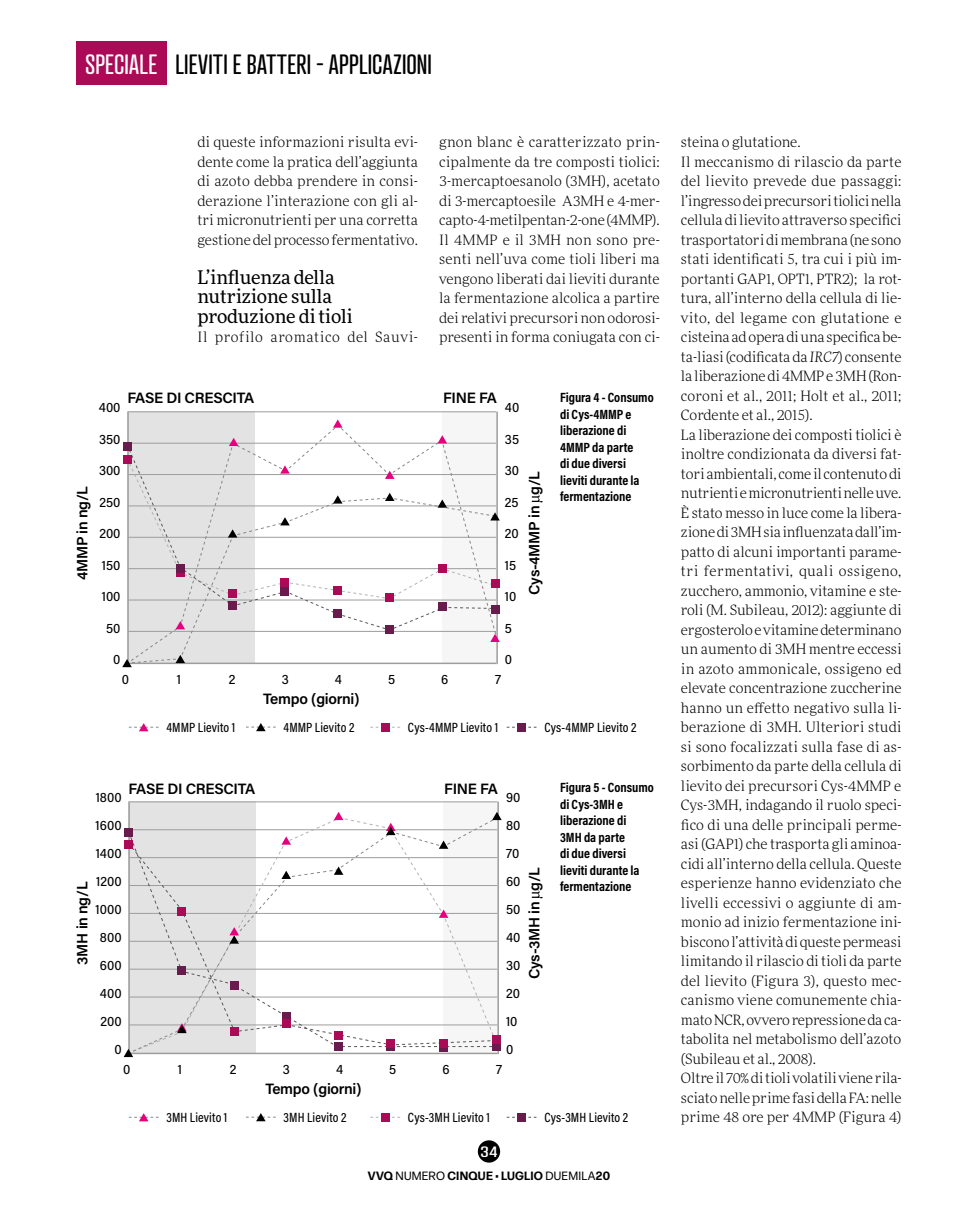
<style>
.page{position:relative;width:978px;height:1212px;background:#fff}
.page>*{position:absolute;margin:0;border:0;box-sizing:border-box;transform-origin:0 0}
.t1{font:27px "Atrament";letter-spacing:.01em;color:#000}
.VQ20_Titoletto_infra{font:18.75px/19.5px "More Pro";letter-spacing:-.005em;color:#000}
.t2{font:600 15px "Acumin Pro";letter-spacing:-.02em;color:#000}
.t3{font:600 15px "Address Sans Pro";color:#fff}
.VQ20_Testo{font:300 14.25px/19.5px "More Pro";color:#000;text-align:justify}
.VQ20_Testo-2{font:300 14.25px "More Pro";letter-spacing:.05em;color:#000}
.VQ20_dida_Figura{font:700 13.5px/16.5px "Acumin Pro Cond";color:#000}
.t4{font:500 13.5px "Acumin Pro Semi Cond";color:#000}
.t5{font:500 13.5px "Acumin Pro Cond";letter-spacing:.01em;color:#000}
.t6{font:700 12px "Forma DJR Micro";letter-spacing:.015em;color:#000}
.s1{color:#fff}
.s2{font-style:italic}
.s3{font-weight:400}
</style>
<div class="page">
<div style="left:478px;top:1140px;width:22px;height:22px;background:#000;border-radius:50%"></div>
<div style="left:77px;top:41px;width:90px;height:44px;background:#ab0a57"></div>
<div style="left:443px;top:802px;width:56px;height:252px;background:#f6f6f6"></div>
<div style="left:128px;top:802px;width:128px;height:252px;background:#e3e3e3"></div>
<hr style="left:129px;top:802px;width:368px;height:1px;background:#9d9d9c">
<hr style="left:128px;top:802px;width:2px;height:252px;background:#9d9d9c">
<svg style="left:532px;top:890px;width:11px;height:8px"></svg>
<hr style="left:497px;top:802px;width:2px;height:252px;background:#9d9d9c">
<svg style="left:129px;top:1113px;width:30px;height:8px"></svg>
<svg style="left:246px;top:1113px;width:30px;height:8px"></svg>
<svg style="left:370px;top:1117px;width:30px;height:1px"></svg>
<div style="left:381px;top:1113px;width:8px;height:8px;background:#ab0a57"></div>
<svg style="left:507px;top:1117px;width:29px;height:1px"></svg>
<div style="left:517px;top:1113px;width:9px;height:8px;background:#691b4d"></div>
<svg style="left:124px;top:812px;width:378px;height:245px"></svg>
<div style="left:442px;top:412px;width:56px;height:252px;background:#f6f6f6"></div>
<div style="left:127px;top:412px;width:127px;height:252px;background:#e3e3e3"></div>
<hr style="left:128px;top:412px;width:368px;height:1px;background:#9d9d9c">
<hr style="left:127px;top:412px;width:2px;height:252px;background:#9d9d9c">
<svg style="left:532px;top:494px;width:11px;height:8px"></svg>
<hr style="left:496px;top:412px;width:2px;height:252px;background:#9d9d9c">
<svg style="left:122px;top:419px;width:378px;height:248px"></svg>
<svg style="left:129px;top:723px;width:30px;height:8px"></svg>
<svg style="left:246px;top:723px;width:30px;height:8px"></svg>
<svg style="left:370px;top:727px;width:30px;height:1px"></svg>
<div style="left:381px;top:723px;width:8px;height:8px;background:#ab0a57"></div>
<svg style="left:507px;top:727px;width:29px;height:1px"></svg>
<div style="left:517px;top:723px;width:9px;height:8px;background:#691b4d"></div>
<h1 class="t1" style="left:85px;top:48px;width:264px"><span class="s1">SPECIALE</span> LIEVITI E BATTERI - APPLICA</h1>
<h1 class="t1" style="left:393px;top:48px;width:38px">ZIONI</h1>
<p class="VQ20_Testo" style="left:197px;top:132px;width:222px">di queste informazioni risulta evi&shy;dente come la pratica dell’aggiunta di azoto debba prendere in consi&shy;derazione l’interazione con gli al&shy;tri micronutrienti per una corretta gestione del processo fermentativo.</p>
<p class="VQ20_Titoletto_infra" style="left:197px;top:266px;width:157px">L’influenza della nutrizione sulla produzione di tioli</p>
<p class="VQ20_Testo-2" style="left:197px;top:328px;width:222px">Il profilo aromatico del Sauvi-</p>
<p class="VQ20_Testo" style="left:439px;top:132px;width:222px">gnon blanc è caratterizzato prin&shy;cipalmente da tre composti tiolici:<br>3-mercaptoesanolo (3MH), acetato di 3-mercaptoesile A3MH e 4-mer&shy;capto-4-metilpentan-2-one (4MMP).<br>Il 4MMP e il 3MH non sono pre&shy;senti nell’uva come tioli liberi ma vengono liberati dai lieviti durante la fermentazione alcolica a partire dei relativi precursori non odorosi&shy;presenti in forma coniugata con ci-</p>
<p class="VQ20_Testo" style="left:681px;top:132px;width:121px">steina o glutatione.</p>
<p class="VQ20_Testo" style="left:681px;top:151px;width:222px">Il meccanismo di rilascio da parte del lievito prevede due passaggi: l’ingresso dei precursori tiolici nella cellula di lievito attraverso specifici trasportatori di membrana (ne sono stati identificati 5, tra cui i più im&shy;portanti GAP1, OPT1, PTR2); la rot&shy;tura, all’interno della cellula di lie&shy;vito, del legame con glutatione e cisteina ad opera di una specifica be&shy;ta-liasi (codificata da <span class="s2">IRC7</span>) consente la liberazione di 4MMP e 3MH (Ron&shy;coroni et al., 2011; Holt et al., 2011; Cordente et al., 2015).</p>
<p class="VQ20_Testo" style="left:681px;top:424px;width:222px">La liberazione dei composti tiolici è inoltre condizionata da diversi fat&shy;tori ambientali, come il contenuto di nutrienti e micronutrienti nelle uve.<br>È stato messo in luce come la libera&shy;zione di 3MH sia influenzata dall’im&shy;patto di alcuni importanti parame&shy;tri fermentativi, quali ossigeno, zucchero, ammonio, vitamine e ste&shy;roli (M. Subileau, 2012): aggiunte di ergosterolo e vitamine determinano un aumento di 3MH mentre eccessi in azoto ammonicale, ossigeno ed elevate concentrazione zuccherine hanno un effetto negativo sulla li&shy;berazione di 3MH. Ulteriori studi si sono focalizzati sulla fase di as&shy;sorbimento da parte della cellula di lievito dei precursori Cys-4MMP e Cys-3MH, indagando il ruolo speci&shy;fico di una delle principali perme&shy;asi (GAP1) che trasporta gli aminoa&shy;cidi all’interno della cellula. Queste esperienze hanno evidenziato che livelli eccessivi o aggiunte di am&shy;monio ad inizio fermentazione ini&shy;biscono l’attività di queste permeasi limitando il rilascio di tioli da parte del lievito (Figura 3), questo mec&shy;canismo viene comunemente chia&shy;mato NCR, ovvero repressione da ca&shy;tabolita nel metabolismo dell’azoto (Subileau et al., 2008).</p>
<p class="VQ20_Testo" style="left:681px;top:1068px;width:222px">Oltre il 70% di tioli volatili viene rila&shy;sciato nelle prime fasi della FA: nelle prime 48 ore per 4MMP (Figura 4)</p>
<p class="VQ20_dida_Figura" style="left:560px;top:389px;width:95px">Figura 4 - Consumo di Cys-4MMP e liberazione di<br>4MMP da parte<br>di due diversi lieviti durante la fermentazione</p>
<p class="t2" style="left:127px;top:388px;width:128px">FASE DI CRESCITA</p>
<p class="t2" style="left:443px;top:388px;width:55px">FINE FA</p>
<p class="t4" style="left:99px;top:398px;width:23px">400</p>
<p class="t4" style="left:99px;top:429px;width:23px">350</p>
<p class="t4" style="left:99px;top:461px;width:23px">300</p>
<p class="t4" style="left:100px;top:492px;width:23px">250</p>
<p class="t4" style="left:99px;top:524px;width:23px">200</p>
<p class="t4" style="left:102px;top:555px;width:20px">150</p>
<p class="t4" style="left:102px;top:587px;width:20px">100</p>
<p class="t4" style="left:106px;top:618px;width:16px">50</p>
<p class="t4" style="left:113px;top:650px;width:9px">0</p>
<p class="t4" style="left:505px;top:398px;width:16px">40</p>
<p class="t4" style="left:505px;top:429px;width:16px">35</p>
<p class="t4" style="left:505px;top:461px;width:16px">30</p>
<p class="t4" style="left:505px;top:492px;width:15px">25</p>
<p class="t4" style="left:505px;top:524px;width:15px">20</p>
<p class="t4" style="left:505px;top:555px;width:13px">15</p>
<p class="t4" style="left:505px;top:587px;width:13px">10</p>
<p class="t4" style="left:505px;top:618px;width:9px">5</p>
<p class="t4" style="left:505px;top:650px;width:9px">0</p>
<p class="t2" style="left:524px;top:595px;width:126px;rotate:-90deg">Cys-4MMP in g/L</p>
<p class="t2" style="left:72px;top:580px;width:96px;rotate:-90deg">4MMP in ng/L</p>
<p class="t4" style="left:122px;top:669px;width:9px">0</p>
<p class="t4" style="left:177px;top:669px;width:6px">1</p>
<p class="t4" style="left:229px;top:669px;width:8px">2</p>
<p class="t4" style="left:282px;top:669px;width:9px">3</p>
<p class="t4" style="left:335px;top:669px;width:8px">4</p>
<p class="t4" style="left:388px;top:669px;width:9px">5</p>
<p class="t4" style="left:441px;top:669px;width:9px">6</p>
<p class="t4" style="left:495px;top:669px;width:7px">7</p>
<p class="t2" style="left:263px;top:688px;width:98px">Tempo (giorni)</p>
<p class="t5" style="left:166px;top:719px;width:70px">4MMP Lievito 1</p>
<p class="t5" style="left:284px;top:719px;width:72px">4MMP Lievito 2</p>
<p class="t5" style="left:408px;top:719px;width:92px">Cys-4MMP Lievito 1</p>
<p class="t5" style="left:544px;top:719px;width:94px">Cys-4MMP Lievito 2</p>
<p class="VQ20_dida_Figura" style="left:560px;top:779px;width:95px">Figura 5 - Consumo di Cys-3MH e liberazione di<br>3MH da parte<br>di due diversi lieviti durante la fermentazione</p>
<p class="t2" style="left:129px;top:778px;width:128px">FASE DI CRESCITA</p>
<p class="t2" style="left:444px;top:778px;width:55px">FINE FA</p>
<p class="t4" style="left:506px;top:788px;width:16px">90</p>
<p class="t4" style="left:506px;top:816px;width:16px">80</p>
<p class="t4" style="left:506px;top:844px;width:15px">70</p>
<p class="t4" style="left:506px;top:872px;width:16px">60</p>
<p class="t4" style="left:506px;top:900px;width:16px">50</p>
<p class="t4" style="left:506px;top:928px;width:16px">40</p>
<p class="t4" style="left:506px;top:956px;width:16px">30</p>
<p class="t4" style="left:506px;top:984px;width:15px">20</p>
<p class="t4" style="left:506px;top:1012px;width:13px">10</p>
<p class="t4" style="left:506px;top:1040px;width:9px">0</p>
<p class="t4" style="left:96px;top:788px;width:27px">1800</p>
<p class="t4" style="left:96px;top:816px;width:28px">1600</p>
<p class="t4" style="left:96px;top:844px;width:27px">1400</p>
<p class="t4" style="left:96px;top:872px;width:27px">1200</p>
<p class="t4" style="left:96px;top:900px;width:28px">1000</p>
<p class="t4" style="left:100px;top:928px;width:23px">800</p>
<p class="t4" style="left:100px;top:956px;width:23px">600</p>
<p class="t4" style="left:100px;top:984px;width:23px">400</p>
<p class="t4" style="left:100px;top:1012px;width:23px">200</p>
<p class="t4" style="left:114px;top:1040px;width:9px">0</p>
<p class="t2" style="left:524px;top:979px;width:114px;rotate:-90deg">Cys-3MH in g/L</p>
<p class="t2" style="left:72px;top:964px;width:84px;rotate:-90deg">3MH in ng/L</p>
<p class="t4" style="left:123px;top:1059px;width:9px">0</p>
<p class="t4" style="left:178px;top:1059px;width:6px">1</p>
<p class="t4" style="left:230px;top:1059px;width:8px">2</p>
<p class="t4" style="left:283px;top:1059px;width:9px">3</p>
<p class="t4" style="left:336px;top:1059px;width:8px">4</p>
<p class="t4" style="left:389px;top:1059px;width:9px">5</p>
<p class="t4" style="left:442px;top:1059px;width:9px">6</p>
<p class="t4" style="left:496px;top:1059px;width:7px">7</p>
<p class="t2" style="left:265px;top:1078px;width:98px">Tempo (giorni)</p>
<p class="t5" style="left:166px;top:1109px;width:62px">3MH Lievito 1</p>
<p class="t5" style="left:284px;top:1109px;width:64px">3MH Lievito 2</p>
<p class="t5" style="left:408px;top:1109px;width:83px">Cys-3MH Lievito 1</p>
<p class="t5" style="left:544px;top:1109px;width:85px">Cys-3MH Lievito 2</p>
<p class="t3" style="left:481px;top:1143px;width:18px">34</p>
<p class="t6" style="left:368px;top:1168px;width:244px">VVQ <span class="s3">NUMERO</span> CINQUE <span class="s3">•</span> LUGLIO <span class="s3">DUEMILA</span>20</p>
</div>
